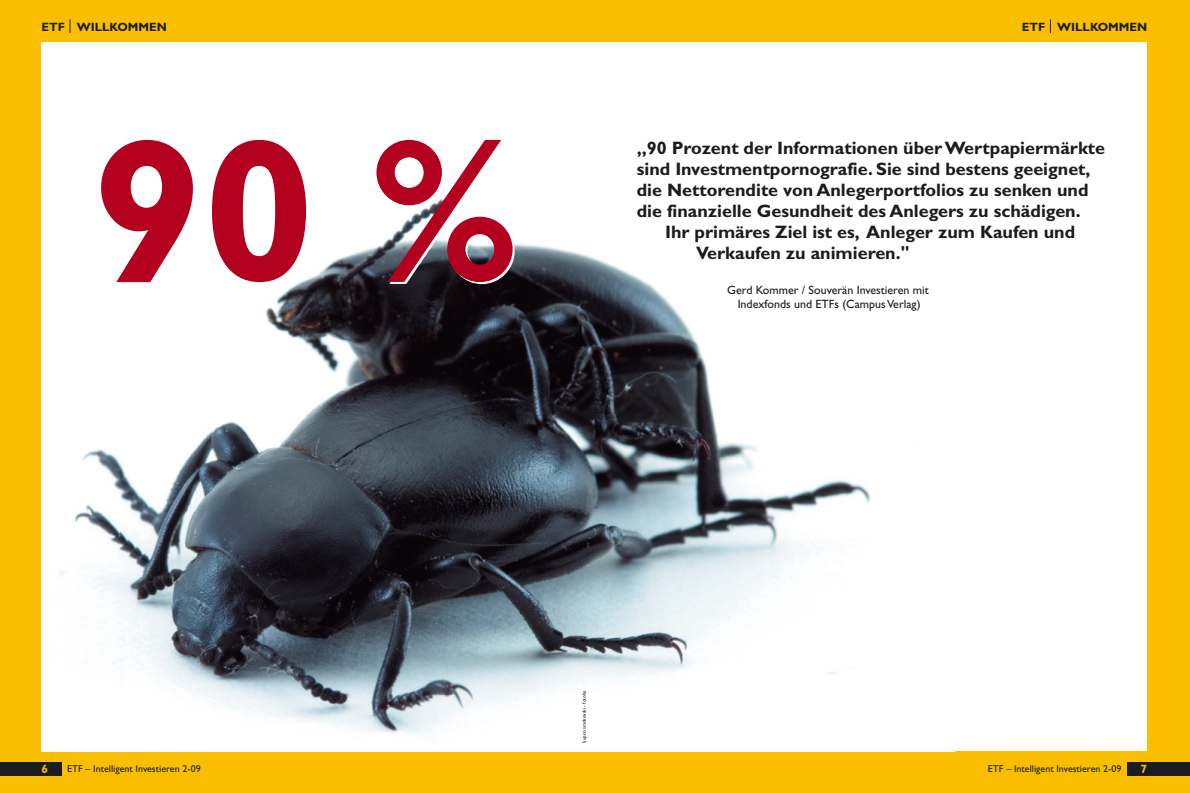
<style>
.page{position:relative;width:1190px;height:793px;background:#f9be00}
.page>*{position:absolute;margin:0;border:0;box-sizing:border-box;transform-origin:0 0}
.t1{font:700 203.2px "Gill Sans";color:#b2001e}
.t2{font:700 18px "Gill Sans";color:#1b1c20}
.t3{font:12px "Gill Sans";color:#1b1c20}
.t4{font:700 12px "Gill Sans";color:#1b1c20}
.t5{font:700 12px "Gill Sans";color:#f9be00}
.t6{font:10px "Gill Sans";color:#1b1c20}
.t7{font:5px "Gill Sans";color:#1b1c20}
</style>
<div class="page">
<div style="left:42px;top:43px;width:1105px;height:708px;background:#fff"></div>
<img style="left:60px;top:198px;width:811px;height:536px">
<svg style="left:1050px;top:19px;width:1px;height:14px"></svg>
<div style="left:1127px;top:763px;width:63px;height:13px;background:#1b1c20"></div>
<svg style="left:70px;top:19px;width:1px;height:14px"></svg>
<div style="left:0;top:763px;width:61px;height:13px;background:#1b1c20"></div>
<p class="t4" style="left:42px;top:23px;width:127px">ETF WILLKOMMEN</p>
<h1 class="t1" style="left:91px;top:142px;width:428px">90 %</h1>
<p class="t4" style="left:1022px;top:23px;width:127px">ETF WILLKOMMEN</p>
<p class="t2" style="left:637px;top:142px;width:470px">„90 Prozent der Informationen über Wertpapiermärkte</p>
<p class="t2" style="left:637px;top:163px;width:455px">sind Investmentpornografie. Sie sind bestens geeignet,</p>
<p class="t2" style="left:637px;top:184px;width:453px">die Nettorendite von Anlegerportfolios zu senken und</p>
<p class="t2" style="left:637px;top:205px;width:445px">die finanzielle Gesundheit des Anlegers zu schädigen.</p>
<p class="t2" style="left:665px;top:226px;width:412px">Ihr primäres Ziel ist es, Anleger zum Kaufen und</p>
<p class="t2" style="left:696px;top:247px;width:215px">Verkaufen zu animieren."</p>
<p class="t3" style="left:727px;top:286px;width:203px">Gerd Kommer / Souverän Investieren mit</p>
<p class="t3" style="left:738px;top:300px;width:184px">Indexfonds und ETFs (Campus Verlag)</p>
<p class="t5" style="left:42px;top:765px;width:8px">6</p>
<p class="t6" style="left:67px;top:765px;width:135px">ETF – Intelligent Investieren 2-09</p>
<p class="t7" style="left:582px;top:743px;width:53px;rotate:-90deg">ljupco smokovski - fotolia</p>
<p class="t6" style="left:988px;top:765px;width:135px">ETF – Intelligent Investieren 2-09</p>
<p class="t5" style="left:1140px;top:765px;width:8px">7</p>
</div>
